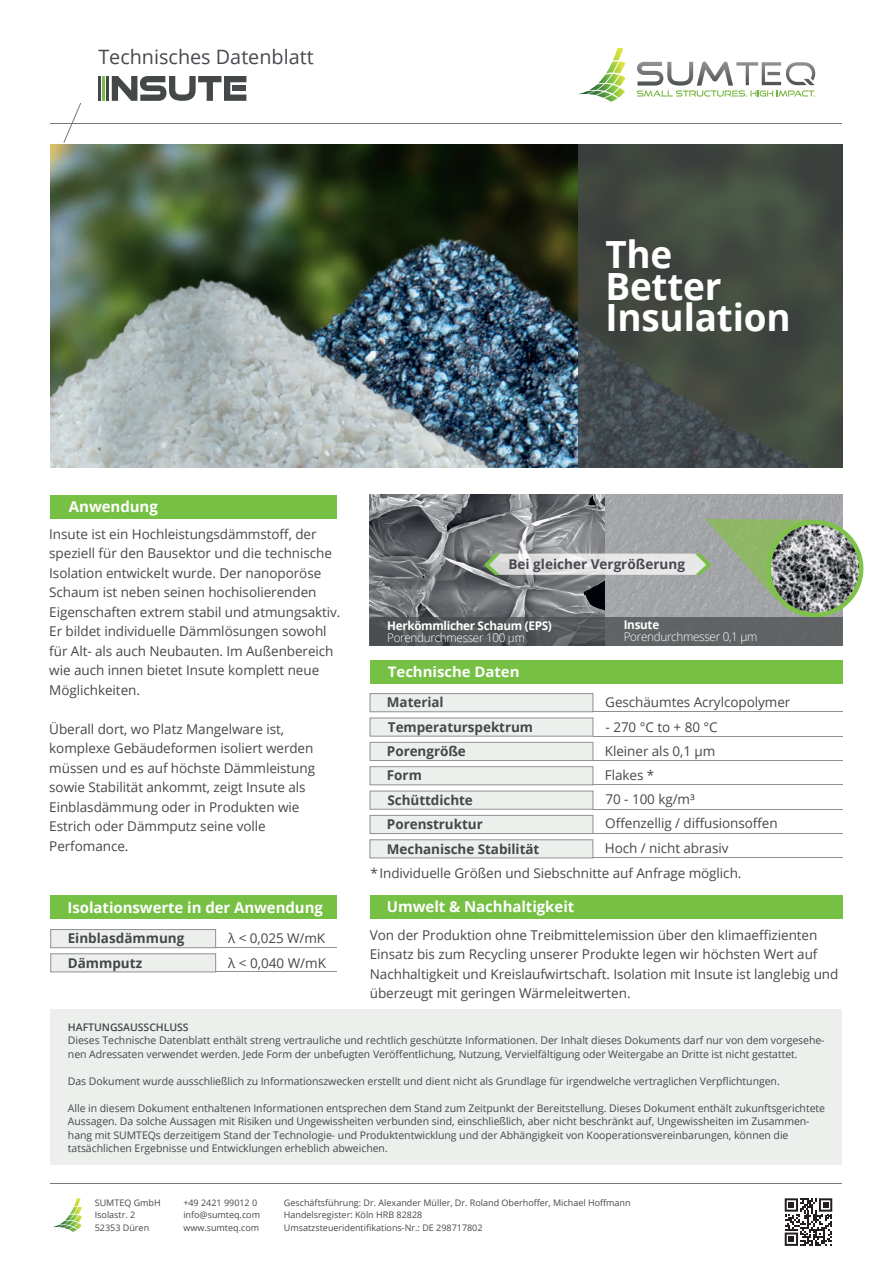
<style>
.page{position:relative;width:893px;height:1263px;background:#fff}
.page>*{position:absolute;margin:0;border:0;box-sizing:border-box;transform-origin:0 0}
.t1{font:700 37.5px/31.5px "Open Sans";letter-spacing:-.005em;color:#fff}
.t2{font:19.8px "Open Sans";color:#47494e}
.t3{font:700 15px "Open Sans";letter-spacing:-.005em;color:#fff}
.t4{font:700 14.4px "Open Sans";letter-spacing:-.005em;color:#fff;scale:1.04 1}
.t5{font:13.5px/19.5px "Open Sans";letter-spacing:-.005em;color:#454849}
.t6{font:700 13.5px "Open Sans";letter-spacing:-.005em;color:#454849}
.t7{font:700 13.5px "Open Sans";color:#47494e}
.t8{font:300 12px "Open Sans";letter-spacing:-.025em;color:#fff}
.t9{font:700 12px "Open Sans";letter-spacing:-.025em;color:#fff}
.t10{font:10.5px/13.5px "Open Sans";letter-spacing:-.005em;color:#454849}
.t11{font:600 10.5px "Open Sans";letter-spacing:-.005em;color:#454849}
.t12{font:9px/12.8px "Open Sans";color:#454849}
</style>
<div class="page">
<svg style="left:52px;top:1198px;width:30px;height:34px"></svg>
<hr style="left:51px;top:1183px;width:791px;height:1px;background:#76787b">
<svg style="left:785px;top:1198px;width:47px;height:48px"></svg>
<div style="left:51px;top:1009px;width:791px;height:156px;background:#edefed"></div>
<div style="left:370px;top:895px;width:472px;height:24px;background:#76c043"></div>
<hr style="left:593px;top:858px;width:249px;height:1px;background:#8e9092">
<div style="left:370px;top:839px;width:223px;height:19px;background:#edefed;border:1px solid #8e9092"></div>
<hr style="left:593px;top:833px;width:249px;height:1px;background:#8e9092">
<div style="left:370px;top:815px;width:223px;height:19px;background:#edefed;border:1px solid #8e9092"></div>
<hr style="left:593px;top:809px;width:249px;height:1px;background:#8e9092">
<div style="left:370px;top:791px;width:223px;height:18px;background:#edefed;border:1px solid #8e9092"></div>
<hr style="left:593px;top:785px;width:249px;height:1px;background:#8e9092">
<div style="left:370px;top:766px;width:223px;height:19px;background:#edefed;border:1px solid #8e9092"></div>
<hr style="left:593px;top:760px;width:249px;height:1px;background:#8e9092">
<div style="left:370px;top:742px;width:223px;height:19px;background:#edefed;border:1px solid #8e9092"></div>
<hr style="left:593px;top:736px;width:249px;height:1px;background:#8e9092">
<div style="left:370px;top:718px;width:223px;height:18px;background:#edefed;border:1px solid #8e9092"></div>
<hr style="left:593px;top:711px;width:249px;height:1px;background:#8e9092">
<div style="left:370px;top:693px;width:223px;height:19px;background:#edefed;border:1px solid #8e9092"></div>
<div style="left:370px;top:660px;width:472px;height:23px;background:#76c043"></div>
<div style="left:51px;top:495px;width:286px;height:23px;background:#76c043"></div>
<hr style="left:51px;top:123px;width:791px;height:1px;background:#76787b">
<svg style="left:63px;top:103px;width:18px;height:40px"></svg>
<svg style="left:578px;top:48px;width:48px;height:54px"></svg>
<svg style="left:637px;top:62px;width:178px;height:35px"></svg>
<hr style="left:99px;top:76px;width:2px;height:25px;background:#454849">
<hr style="left:106px;top:76px;width:3px;height:25px;background:#454849">
<hr style="left:103px;top:76px;width:2px;height:25px;background:#76c043">
<svg style="left:112px;top:76px;width:134px;height:25px"></svg>
<div style="left:51px;top:895px;width:286px;height:24px;background:#76c043"></div>
<hr style="left:215px;top:947px;width:122px;height:1px;background:#8e9092">
<div style="left:51px;top:929px;width:165px;height:19px;background:#edefed;border:1px solid #8e9092"></div>
<hr style="left:215px;top:972px;width:122px;height:1px;background:#8e9092">
<div style="left:51px;top:953px;width:165px;height:19px;background:#edefed;border:1px solid #8e9092"></div>
<img style="left:51px;top:144px;width:527px;height:323px">
<svg style="left:578px;top:144px;width:264px;height:323px;fill:#424940"></svg>
<img style="left:370px;top:495px;width:472px;height:123px">
<svg style="left:370px;top:618px;width:472px;height:28px;fill:#5f6163"></svg>
<svg style="left:484px;top:512px;width:380px;height:113px"></svg>
<h2 class="t2" style="left:98px;top:43px;width:217px">Technisches Datenblatt</h2>
<h1 class="t1" style="left:605px;top:238px;width:187px">The<br>Better<br>Insulation</h1>
<p class="t3" style="left:69px;top:496px;width:90px">Anwendung</p>
<p class="t5" style="left:49px;top:524px;width:293px">Insute ist ein Hochleistungsdämmstoff, der speziell für den Bausektor und die technische Isolation entwickelt wurde. Der nanoporöse Schaum ist neben seinen hochisolierenden Eigenschaften extrem stabil und atmungsaktiv.<br>Er bildet individuelle Dämmlösungen sowohl für Alt- als auch Neubauten. Im Außenbereich wie auch innen bietet Insute komplett neue Möglichkeiten.</p>
<p class="t5" style="left:49px;top:719px;width:267px">Überall dort, wo Platz Mangelware ist, komplexe Gebäudeformen isoliert werden müssen und es auf höchste Dämmleistung sowie Stabilität ankommt, zeigt Insute als Einblasdämmung oder in Produkten wie Estrich oder Dämmputz seine volle Perfomance.</p>
<p class="t3" style="left:68px;top:896px;width:257px">Isolationswerte in der Anwendung</p>
<p class="t6" style="left:68px;top:929px;width:118px">Einblasdämmung</p>
<p class="t5" style="left:228px;top:928px;width:99px">λ &lt; 0,025 W/mK</p>
<p class="t6" style="left:68px;top:953px;width:76px">Dämmputz</p>
<p class="t5" style="left:228px;top:952px;width:99px">λ &lt; 0,040 W/mK</p>
<p class="t7" style="left:508px;top:554px;width:178px">Bei gleicher Vergrößerung</p>
<p class="t9" style="left:387px;top:617px;width:166px">Herkömmlicher Schaum (EPS)</p>
<p class="t8" style="left:387px;top:629px;width:139px">Porendurchmesser 100 µm</p>
<p class="t4" style="left:388px;top:662px;width:128px">Technische Daten</p>
<p class="t9" style="left:624px;top:617px;width:37px">Insute</p>
<p class="t8" style="left:624px;top:629px;width:135px">Porendurchmesser 0,1 µm</p>
<p class="t7" style="left:387px;top:693px;width:58px">Material</p>
<p class="t5" style="left:605px;top:692px;width:187px">Geschäumtes Acrylcopolymer</p>
<p class="t6" style="left:388px;top:717px;width:147px">Temperaturspektrum</p>
<p class="t5" style="left:606px;top:717px;width:114px">- 270 °C to + 80 °C</p>
<p class="t6" style="left:387px;top:742px;width:80px">Porengröße</p>
<p class="t5" style="left:605px;top:741px;width:112px">Kleiner als 0,1 μm</p>
<p class="t6" style="left:387px;top:765px;width:36px">Form</p>
<p class="t5" style="left:605px;top:765px;width:51px">Flakes *</p>
<p class="t6" style="left:388px;top:791px;width:87px">Schüttdichte</p>
<p class="t5" style="left:605px;top:789px;width:91px">70 - 100 kg/m³</p>
<p class="t6" style="left:387px;top:815px;width:97px">Porenstruktur</p>
<p class="t5" style="left:605px;top:813px;width:174px">Offenzellig / diffusionsoffen</p>
<p class="t6" style="left:387px;top:839px;width:154px">Mechanische Stabilität</p>
<p class="t5" style="left:605px;top:838px;width:125px">Hoch / nicht abrasiv</p>
<p class="t5" style="left:370px;top:863px;width:372px">*Individuelle Größen und Siebschnitte auf Anfrage möglich.</p>
<p class="t3" style="left:387px;top:896px;width:189px">Umwelt &amp; Nachhaltigkeit</p>
<p class="t5" style="left:370px;top:924px;width:470px">Von der Produktion ohne Treibmittelemission über den klimaeffizienten Einsatz bis zum Recycling unserer Produkte legen wir höchsten Wert auf Nachhaltigkeit und Kreislaufwirtschaft. Isolation mit Insute ist langlebig und überzeugt mit geringen Wärmeleitwerten.</p>
<p class="t11" style="left:68px;top:1020px;width:122px">HAFTUNGSAUSSCHLUSS</p>
<p class="t10" style="left:68px;top:1033px;width:758px">Dieses Technische Datenblatt enthält streng vertrauliche und rechtlich geschützte Informationen. Der Inhalt dieses Dokuments darf nur von dem vorgesehe&shy;nen Adressaten verwendet werden. Jede Form der unbefugten Veröffentlichung, Nutzung, Vervielfältigung oder Weitergabe an Dritte ist nicht gestattet.</p>
<p class="t10" style="left:68px;top:1074px;width:713px">Das Dokument wurde ausschließlich zu Informationszwecken erstellt und dient nicht als Grundlage für irgendwelche vertraglichen Verpflichtungen.</p>
<p class="t10" style="left:68px;top:1101px;width:759px">Alle in diesem Dokument enthaltenen Informationen entsprechen dem Stand zum Zeitpunkt der Bereitstellung. Dieses Dokument enthält zukunftsgerichtete Aussagen. Da solche Aussagen mit Risiken und Ungewissheiten verbunden sind, einschließlich, aber nicht beschränkt auf, Ungewissheiten im Zusammen&shy;hang mit SUMTEQs derzeitigem Stand der Technologie- und Produktentwicklung und der Abhängigkeit von Kooperationsvereinbarungen, können die tatsächlichen Ergebnisse und Entwicklungen erheblich abweichen.</p>
<p class="t12" style="left:95px;top:1196px;width:68px">SUMTEQ GmbH<br>Isolastr. 2<br>52353 Düren</p>
<p class="t12" style="left:183px;top:1196px;width:78px">+49 2421 99012 0 info@sumteq.com www.sumteq.com</p>
<p class="t12" style="left:284px;top:1196px;width:348px">Geschäftsführung: Dr. Alexander Müller, Dr. Roland Oberhoffer, Michael Hoffmann<br>Handelsregister: Köln HRB 82828<br>Umsatzsteueridentifikations-Nr.: DE 298717802</p>
</div>
